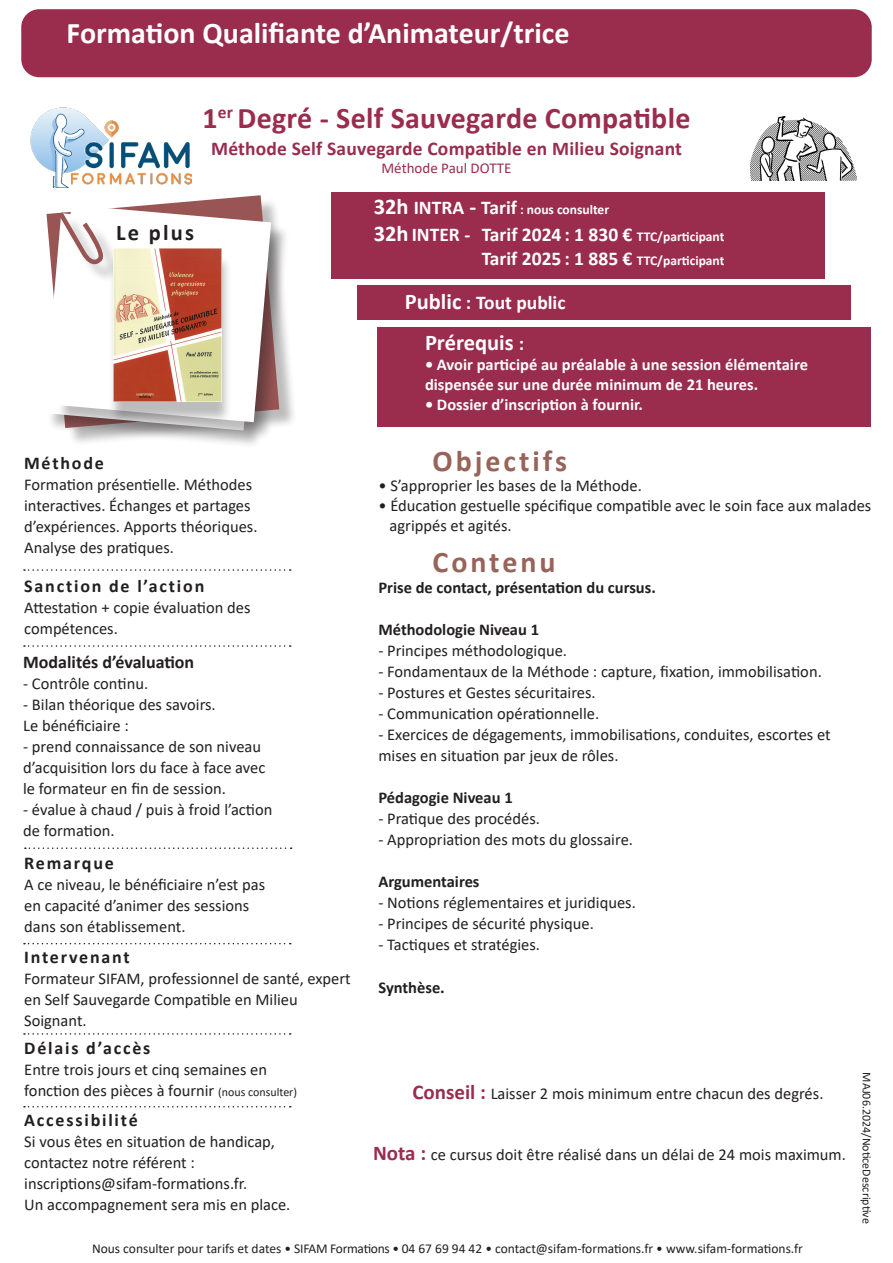
<style>
.page{position:relative;width:893px;height:1263px;background:#fff}
.page>*{position:absolute;margin:0;border:0;box-sizing:border-box;transform-origin:0 0}
.t1{font:700 30px "Calibri";color:#fff}
.TITRE_1_G{font:700 30px "Calibri";letter-spacing:.01em;color:#9a2c4d}
.t2{font:700 30px "Calibri";letter-spacing:.1em;color:#986358}
.t3{font:700 22.5px "Calibri";color:#fff}
.t4{font:700 22.5px "Calibri";letter-spacing:.1em;color:#231f20}
.t5{font:700 19.5px "Calibri";color:#fff}
.TITRE_1_G-2{font:700 19.5px "Calibri";letter-spacing:.01em;color:#9a2c4d}
.t6{font:700 18px "Calibri";letter-spacing:.1em;color:#231f20}
.t7{font:700 18px "Calibri";color:#231f20}
.t8{font:16.5px/21px "Calibri";color:#231f20}
.t9{font:700 16.5px "Calibri";color:#fff}
.t10{font:700 16.5px "Calibri";color:#231f20}
.TITRE_1_G-3{font:15px "Calibri";color:#9a2c4d}
.t11{font:13.5px "Calibri";color:#231f20}
.t12{font:700 13.5px "Calibri";color:#fff}
.t13{font:12px "Calibri";color:#231f20}
.s1{font-size:22.5px}
.s2{font-size:19.5px}
.s3{font-size:13.5px}
.s4{font-size:12px}
.s5{font-family:"Minion Pro";font-size:18px}
.s6{font-weight:700;font-size:21px;color:#9a2c4d}
</style>
<div class="page">
<img style="left:750px;top:117px;width:107px;height:64px">
<div style="left:21px;top:9px;width:851px;height:68px;background:#9a2c4d;border-radius:18px"></div>
<img style="left:30px;top:107px;width:161px;height:81px">
<div style="left:377px;top:327px;width:494px;height:99px;background:#9a2c4d"></div>
<div style="left:357px;top:285px;width:493px;height:35px;background:#9a2c4d"></div>
<div style="left:49px;top:198px;width:249px;height:248px;background:#231f20;opacity:.3"></div>
<svg style="left:49px;top:195px;width:230px;height:18px"></svg>
<div style="left:47px;top:216px;width:232px;height:233px;background:#231f20;opacity:.3"></div>
<svg style="left:46px;top:213px;width:11px;height:217px"></svg>
<div style="left:57px;top:208px;width:232px;height:232px;background:#231f20;opacity:.3"></div>
<svg style="left:54px;top:205px;width:217px;height:217px"></svg>
<div style="left:62px;top:216px;width:59px;height:67px;background:#231f20;opacity:.3"></div>
<svg style="left:54px;top:207px;width:53px;height:61px"></svg>
<div style="left:108px;top:255px;width:124px;height:169px;background:#231f20;opacity:.3"></div>
<img style="left:114px;top:248px;width:108px;height:153px">
<svg style="left:24px;top:645px;width:267px;height:2px"></svg>
<svg style="left:24px;top:943px;width:267px;height:1px"></svg>
<svg style="left:24px;top:1033px;width:267px;height:2px"></svg>
<svg style="left:24px;top:569px;width:267px;height:2px"></svg>
<svg style="left:24px;top:1106px;width:267px;height:1px"></svg>
<svg style="left:25px;top:847px;width:267px;height:2px"></svg>
<div style="left:331px;top:192px;width:493px;height:86px;background:#9a2c4d"></div>
<p class="t1" style="left:67px;top:12px;width:504px">Formation Qualifiante d’Animateur/trice</p>
<p class="t4" style="left:116px;top:216px;width:80px">Le plus</p>
<p class="TITRE_1_G" style="left:202px;top:97px;width:490px">1<sup>er</sup> Degré - Self Sauvegarde Compatible</p>
<p class="TITRE_1_G-2" style="left:211px;top:134px;width:472px">Méthode Self Sauvegarde Compatible en Milieu Soignant</p>
<p class="TITRE_1_G-3" style="left:381px;top:157px;width:131px">Méthode Paul DOTTE</p>
<p class="t12" style="left:374px;top:200px;width:237px"><span class="s1">32h</span> <span class="s2">INTRA</span> <span class="s1">-</span> <span class="s2">Tarif</span> : nous consulter</p>
<p class="t5" style="left:374px;top:221px;width:352px"><span class="s1">32h</span> INTER - Tarif 2024 : 1 830 € <span class="s3">TTC/participant</span></p>
<p class="t5" style="left:482px;top:244px;width:244px">Tarif 2025 : 1 885 € <span class="s3">TTC/participant</span></p>
<p class="t5" style="left:405px;top:288px;width:162px"><span class="s1">Public</span> : Tout public</p>
<p class="t3" style="left:425px;top:327px;width:101px">Prérequis <span class="s2">:</span></p>
<p class="t9" style="left:425px;top:353px;width:384px">• Avoir participé au préalable à une session élémentaire</p>
<p class="t9" style="left:425px;top:373px;width:335px">dispensée sur une durée minimum de 21 heures.</p>
<p class="t9" style="left:425px;top:392px;width:219px">• Dossier d’inscription à fournir.</p>
<p class="t6" style="left:24px;top:450px;width:81px">Méthode</p>
<p class="t8" style="left:24px;top:473px;width:235px">Formation présentielle. Méthodes interactives. Échanges et partages d’expériences. Apports théoriques.<br>Analyse des pratiques.</p>
<p class="t6" style="left:24px;top:573px;width:182px">Sanction de l’action</p>
<p class="t8" style="left:24px;top:596px;width:228px">Attestation + copie évaluation des compétences.</p>
<p class="t7" style="left:23px;top:649px;width:173px">Modalités d’évaluation</p>
<p class="t8" style="left:23px;top:672px;width:126px">- Contrôle continu.</p>
<p class="t8" style="left:23px;top:693px;width:194px">- Bilan théorique des savoirs.</p>
<p class="t8" style="left:23px;top:714px;width:107px">Le bénéficiaire :</p>
<p class="t8" style="left:23px;top:735px;width:244px">- prend connaissance de son niveau d’acquisition lors du face à face avec le formateur en fin de session.</p>
<p class="t8" style="left:23px;top:798px;width:251px">- évalue à chaud / puis à froid l’action de formation.</p>
<p class="t6" style="left:24px;top:850px;width:91px">Remarque</p>
<p class="t8" style="left:24px;top:873px;width:242px">A ce niveau, le bénéficiaire n’est pas en capacité d’animer des sessions dans son établissement.</p>
<p class="t6" style="left:24px;top:944px;width:107px">Intervenant</p>
<p class="t8" style="left:24px;top:967px;width:328px">Formateur SIFAM, professionnel de santé, expert en Self Sauvegarde Compatible en Milieu</p>
<p class="t8" style="left:24px;top:1009px;width:64px">Soignant.</p>
<p class="t6" style="left:24px;top:1035px;width:128px">Délais d’accès</p>
<p class="t8" style="left:24px;top:1058px;width:274px">Entre trois jours et cinq semaines en fonction des pièces à fournir <span class="s4">(nous consulter)</span></p>
<p class="t6" style="left:24px;top:1107px;width:115px">Accessibilité</p>
<p class="t8" style="left:24px;top:1131px;width:252px">Si vous êtes en situation de handicap, contactez notre référent :</p>
<p class="t8" style="left:24px;top:1173px;width:224px">inscriptions@sifam-formations.fr.</p>
<p class="t8" style="left:24px;top:1194px;width:268px">Un accompagnement sera mis en place.</p>
<p class="t2" style="left:432px;top:440px;width:136px">Objectifs</p>
<p class="t8" style="left:378px;top:475px;width:265px">• S’approprier les bases de la Méthode.</p>
<p class="t8" style="left:390px;top:495px;width:483px;line-height:19.8px;text-indent:-11px">• Éducation gestuelle spécifique compatible avec le soin face aux malades agrippés et agités.</p>
<p class="t2" style="left:432px;top:541px;width:125px">Contenu</p>
<p class="t10" style="left:378px;top:576px;width:279px">Prise de contact, présentation du cursus.</p>
<p class="t10" style="left:378px;top:618px;width:162px">Méthodologie Niveau 1</p>
<p class="t8" style="left:378px;top:640px;width:190px">- Principes méthodologique.</p>
<p class="t8" style="left:378px;top:661px;width:445px">- Fondamentaux de la Méthode : capture, fixation, immobilisation.</p>
<p class="t8" style="left:378px;top:682px;width:219px">- Postures et Gestes sécuritaires.</p>
<p class="t8" style="left:378px;top:703px;width:222px">- Communication opérationnelle.</p>
<p class="t8" style="left:378px;top:724px;width:454px">- Exercices de dégagements, immobilisations, conduites, escortes et mises en situation par jeux de rôles.</p>
<p class="t10" style="left:378px;top:786px;width:136px">Pédagogie Niveau 1</p>
<p class="t8" style="left:378px;top:808px;width:163px">- Pratique des procédés.</p>
<p class="t8" style="left:378px;top:829px;width:256px">- Appropriation des mots du glossaire.</p>
<p class="t10" style="left:378px;top:870px;width:103px">Argumentaires</p>
<p class="t8" style="left:378px;top:892px;width:259px">- Notions réglementaires et juridiques.</p>
<p class="t8" style="left:378px;top:913px;width:217px">- Principes de sécurité physique.</p>
<p class="t8" style="left:378px;top:934px;width:163px">- Tactiques et stratégies.</p>
<p class="t10" style="left:378px;top:976px;width:68px">Synthèse<span class="s5">.</span></p>
<p class="t8" style="left:412px;top:1082px;width:412px"><span class="s6">Conseil :</span> Laisser 2 mois minimum entre chacun des degrés.</p>
<p class="t8" style="left:373px;top:1144px;width:474px"><span class="s6">Nota :</span> ce cursus doit être réalisé dans un délai de 24 mois maximum.</p>
<p class="t13" style="left:875px;top:1072px;width:153px;rotate:90deg">MAJ06.2024/NoticeDescriptive</p>
<p class="t11" style="left:92px;top:1239px;width:712px">Nous consulter pour tarifs et dates • SIFAM Formations • 04 67 69 94 42 • contact@sifam-formations.fr • www.sifam-formations.fr</p>
</div>
